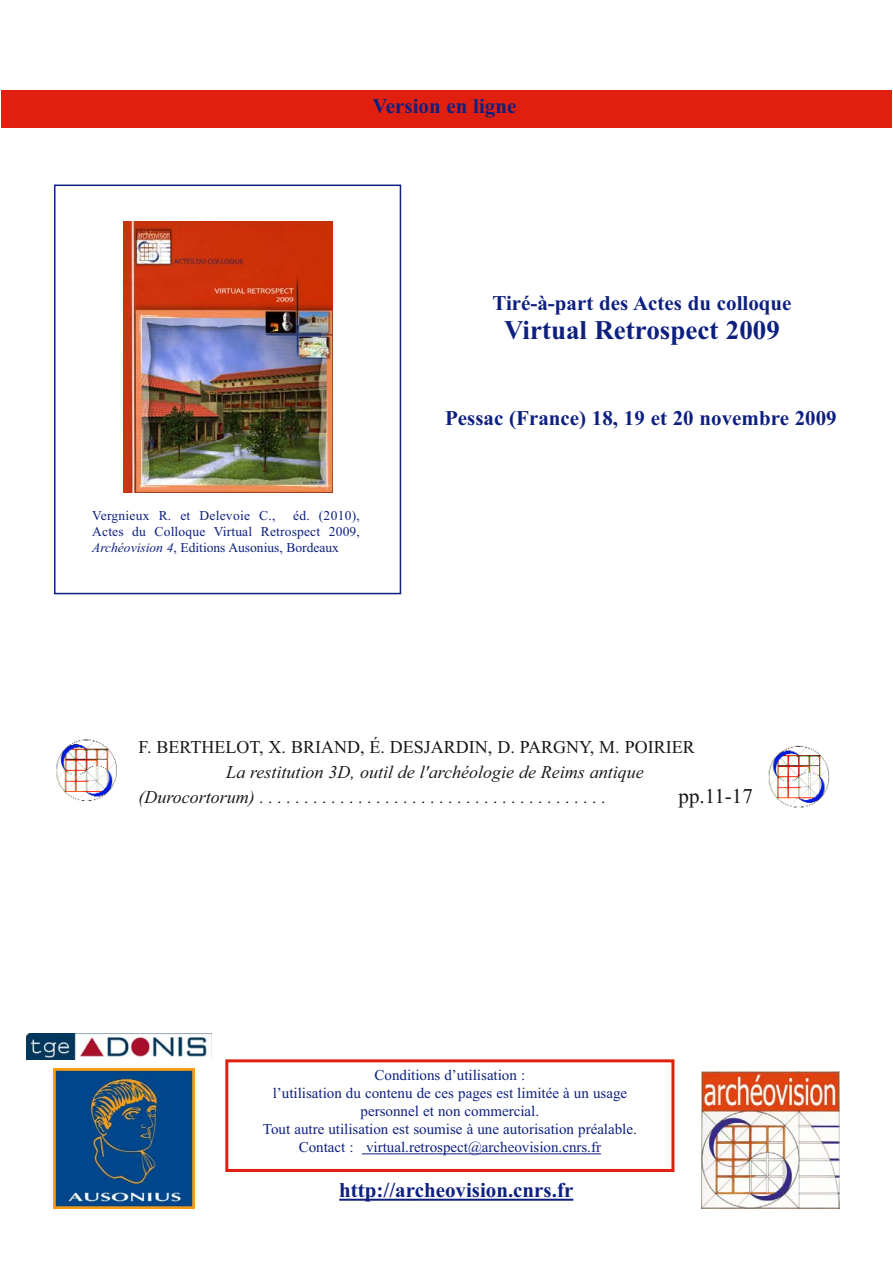
<style>
.page{position:relative;width:893px;height:1263px;background:#fff}
.page>*{position:absolute;margin:0;border:0;box-sizing:border-box;transform-origin:0 0}
.t1{font:700 27px "Times New Roman";color:#0e207f}
.t2{font:700 21px "Times New Roman";color:#0e207f}
.t3{font:21px "Times New Roman";color:#1a171b}
.t4{font:italic 18px/25.2px "Times New Roman";color:#1a171b}
.t5{font:18px "Times New Roman";color:#1a171b}
.t6{font:15px/18px "Times New Roman";color:#0e207f;text-align:center}
.t7{font:13.5px/16.2px "Times New Roman";letter-spacing:.015em;color:#0e207f;text-align:justify}
.s1{font-style:italic}
</style>
<div class="page">
<div style="left:54px;top:185px;width:347px;height:409px;border:2px solid #0e207f"></div>
<img style="left:701px;top:1071px;width:138px;height:138px">
<img style="left:123px;top:222px;width:210px;height:271px">
<img style="left:54px;top:1068px;width:140px;height:141px">
<div style="left:1px;top:90px;width:890px;height:38px;background:#e11f0e"></div>
<hr style="left:362px;top:1154px;width:239px;height:1px;background:#0e207f">
<div style="left:225px;top:1059px;width:449px;height:113px;border:3px solid #e11f0e"></div>
<img style="left:56px;top:739px;width:61px;height:63px">
<img style="left:768px;top:745px;width:62px;height:63px">
<hr style="left:339px;top:1199px;width:76px;height:2px;background:#0e207f">
<hr style="left:415px;top:1199px;width:158px;height:2px;background:#0e207f">
<svg style="left:27px;top:1033px;width:184px;height:1px"></svg>
<img style="left:27px;top:1034px;width:184px;height:26px">
<h2 class="t2" style="left:373px;top:99px;width:145px">Version en ligne</h2>
<h2 class="t2" style="left:492px;top:296px;width:301px">Tiré-à-part des Actes du colloque</h2>
<h1 class="t1" style="left:504px;top:322px;width:277px">Virtual Retrospect 2009</h1>
<p class="t7" style="left:92px;top:508px;width:269px;text-indent:201px">éd. (2010), Actes du Colloque Virtual Retrospect 2009, <span class="s1">Archéovision 4</span>, Editions Ausonius, Bordeaux</p>
<p class="t7" style="left:92px;top:508px;width:185px">Vergnieux R. et Delevoie C.,</p>
<h2 class="t2" style="left:445px;top:411px;width:393px">Pessac (France) 18, 19 et 20 novembre 2009</h2>
<p class="t5" style="left:139px;top:740px;width:558px">F. BERTHELOT, X. BRIAND, É. DESJARDIN, D. PARGNY, M. POIRIER</p>
<p class="t4" style="left:139px;top:761px;width:507px;text-indent:88px">La restitution 3D, outil de l'archéologie de Reims antique (Durocortorum) . . . . . . . . . . . . . . . . . . . . . . . . . . . . . . . . . . . . . . .</p>
<h2 class="t3" style="left:678px;top:789px;width:76px">pp.11-17</h2>
<p class="t6" style="left:263px;top:1068px;width:375px">Conditions d’utilisation :<br>l’utilisation du contenu de ces pages est limitée à un usage personnel et non commercial.<br>Tout autre utilisation est soumise à une autorisation préalable.<br>Contact : virtual.retrospect@archeovision.cnrs.fr</p>
<h2 class="t2" style="left:339px;top:1184px;width:236px">http://archeovision.cnrs.fr</h2>
</div>
